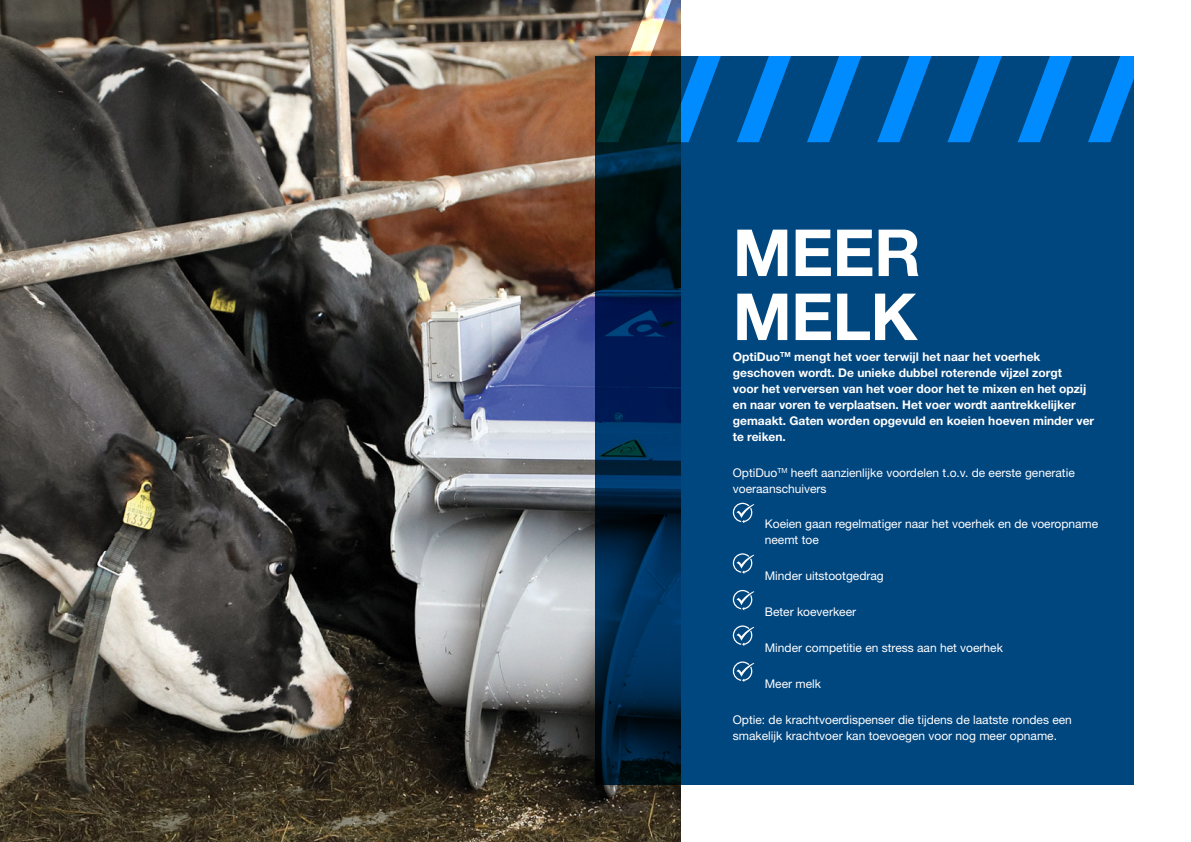
<style>
.page{position:relative;width:1191px;height:842px;background:#fff}
.page>*{position:absolute;margin:0;border:0;box-sizing:border-box;transform-origin:0 0}
.t1{font:700 194.5px "Helvetica Neue LT Std";color:#fff}
.Copy{font:700 65px "Helvetica Neue LT Std";letter-spacing:-.01em;color:#fff}
.Copy-2{font:12px/16px "Helvetica Neue LT Std";color:#fff}
.Copy-3{font:700 12px/16px "Helvetica Neue LT Std";color:#fff}
</style>
<div class="page">
<img style="left:0;top:0;width:680px;height:842px">
<svg style="left:595px;top:57px;width:539px;height:728px;background:#003f74"></svg>
<svg style="left:733px;top:503px;width:21px;height:20px"></svg>
<svg style="left:733px;top:553px;width:21px;height:21px"></svg>
<svg style="left:733px;top:590px;width:21px;height:20px"></svg>
<svg style="left:733px;top:625px;width:21px;height:21px"></svg>
<svg style="left:733px;top:661px;width:21px;height:21px"></svg>
<h1 class="t1" style="left:598px;top:-51px;width:565px">////////</h1>
<p class="Copy" style="left:733px;top:213px;width:190px">MEER</p>
<p class="Copy" style="left:733px;top:277px;width:186px">MELK</p>
<p class="Copy-3" style="left:733px;top:348px;width:363px">OptiDuo<sup>TM</sup> mengt het voer terwijl het naar het voerhek geschoven wordt. De unieke dubbel roterende vijzel zorgt<br>voor het verversen van het voer door het te mixen en het opzij en naar voren te verplaatsen. Het voer wordt aantrekkelijker gemaakt. Gaten worden opgevuld en koeien hoeven minder ver te reiken.</p>
<p class="Copy-2" style="left:733px;top:464px;width:343px">OptiDuo<sup>TM</sup> heeft aanzienlijke voordelen t.o.v. de eerste generatie voeraanschuivers</p>
<p class="Copy-2" style="left:765px;top:516px;width:335px">Koeien gaan regelmatiger naar het voerhek en de voeropname neemt toe</p>
<p class="Copy-2" style="left:765px;top:568px;width:120px">Minder uitstootgedrag</p>
<p class="Copy-2" style="left:765px;top:604px;width:93px">Beter koeverkeer</p>
<p class="Copy-2" style="left:765px;top:639px;width:240px">Minder competitie en stress aan het voerhek</p>
<p class="Copy-2" style="left:765px;top:675px;width:58px">Meer melk</p>
<p class="Copy-2" style="left:733px;top:711px;width:340px">Optie: de krachtvoerdispenser die tijdens de laatste rondes een smakelijk krachtvoer kan toevoegen voor nog meer opname.</p>
</div>
